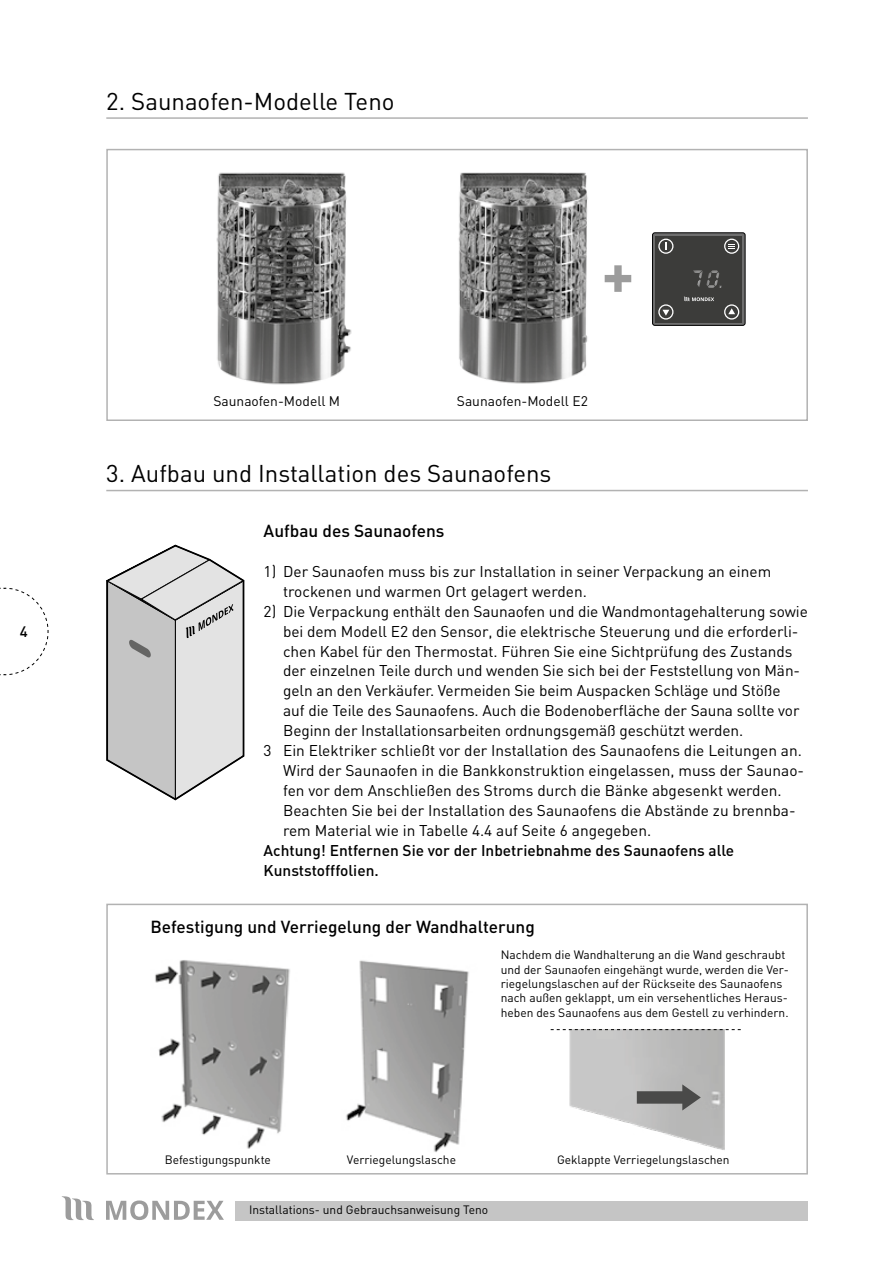
<style>
.page{position:relative;width:893px;height:1263px;background:#fff}
.page>*{position:absolute;margin:0;border:0;box-sizing:border-box;transform-origin:0 0}
.t1{font:700 60px "DIN";color:#9c9c9c}
.t2{font:24px "DIN";color:#000}
.t3{font:500 17.25px "DIN";color:#000}
.t4{font:15.45px/20px "DIN";letter-spacing:-.005em;color:#000}
.t5{font:500 15.45px/20px "DIN";color:#000}
.t6{font:500 15px "DIN";color:#000}
.t7{font:13.8px "DIN";color:#000}
.t8{font:12px/14.4px "DIN";color:#000}
</style>
<div class="page">
<svg style="left:0;top:587px;width:49px;height:88px"></svg>
<div style="left:236px;top:1201px;width:572px;height:19px;background:#c5c5c5"></div>
<svg style="left:62px;top:1196px;width:32px;height:24px"></svg>
<svg style="left:106px;top:1200px;width:118px;height:20px"></svg>
<div style="left:106px;top:149px;width:702px;height:272px;border:2px solid #b2b2b2"></div>
<img style="left:458px;top:172px;width:130px;height:212px">
<img style="left:216px;top:172px;width:136px;height:213px">
<hr style="left:106px;top:490px;width:702px;height:1px;background:#b2b2b2">
<hr style="left:106px;top:117px;width:702px;height:2px;background:#b2b2b2">
<svg style="left:106px;top:544px;width:139px;height:257px;background:#d0d0d0"></svg>
<div style="left:106px;top:904px;width:702px;height:270px;border:2px solid #b2b2b2"></div>
<img style="left:155px;top:960px;width:135px;height:188px">
<img style="left:346px;top:960px;width:123px;height:192px">
<img style="left:570px;top:1030px;width:155px;height:120px">
<svg style="left:637px;top:1084px;width:64px;height:26px;background:#848483"></svg>
<svg style="left:551px;top:1029px;width:190px;height:1px"></svg>
<div style="left:652px;top:233px;width:93px;height:92px;background:linear-gradient(to right,#6e6e6e,#6e6e6e);border-radius:2px"></div>
<div style="left:652px;top:233px;width:93px;height:93px;border:1px solid #000;border-radius:2px"></div>
<div style="left:655px;top:236px;width:87px;height:86px;background:#3c3c3a"></div>
<svg style="left:684px;top:297px;width:30px;height:4px"></svg>
<svg style="left:658px;top:304px;width:15px;height:16px"></svg>
<div style="left:660px;top:306px;width:12px;height:12px;background:#3c3c3a;border-radius:50%"></div>
<svg style="left:662px;top:310px;width:7px;height:6px"></svg>
<svg style="left:724px;top:304px;width:15px;height:16px"></svg>
<svg style="left:725px;top:306px;width:13px;height:12px"></svg>
<svg style="left:728px;top:308px;width:7px;height:6px"></svg>
<svg style="left:658px;top:239px;width:15px;height:15px"></svg>
<svg style="left:660px;top:240px;width:12px;height:12px"></svg>
<svg style="left:724px;top:239px;width:15px;height:15px"></svg>
<div style="left:725px;top:240px;width:13px;height:12px;background:#3c3c3a;border-radius:50%"></div>
<svg style="left:728px;top:244px;width:7px;height:5px"></svg>
<svg style="left:693px;top:270px;width:29px;height:18px"></svg>
<p class="t6" style="left:20px;top:621px;width:9px">4</p>
<h2 class="t2" style="left:106px;top:86px;width:290px">2. Saunaofen-Modelle Teno</h2>
<h1 class="t1" style="left:602px;top:234px;width:34px">+</h1>
<p class="t7" style="left:213px;top:392px;width:128px">Saunaofen-Modell M</p>
<p class="t7" style="left:457px;top:392px;width:133px">Saunaofen-Modell E2</p>
<h2 class="t2" style="left:106px;top:458px;width:447px">3. Aufbau und Installation des Saunaofens</h2>
<p class="t3" style="left:264px;top:520px;width:182px">Aufbau des Saunaofens</p>
<p class="t4" style="left:283px;top:561px;width:490px;text-indent:-19px">1) Der Saunaofen muss bis zur Installation in seiner Verpackung an einem trockenen und warmen Ort gelagert werden.</p>
<p class="t4" style="left:264px;top:601px;width:546px">2) Die Verpackung enthält den Saunaofen und die Wandmontagehalterung sowie</p>
<p class="t4" style="left:283px;top:621px;width:517px">bei dem Modell E2 den Sensor, die elektrische Steuerung und die erforderli-</p>
<p class="t4" style="left:283px;top:641px;width:511px">chen Kabel für den Thermostat. Führen Sie eine Sichtprüfung des Zustands</p>
<p class="t4" style="left:283px;top:661px;width:519px">der einzelnen Teile durch und wenden Sie sich bei der Feststellung von Män-</p>
<p class="t4" style="left:283px;top:681px;width:499px">geln an den Verkäufer. Vermeiden Sie beim Auspacken Schläge und Stöße</p>
<p class="t4" style="left:283px;top:700px;width:518px">auf die Teile des Saunaofens. Auch die Bodenoberfläche der Sauna sollte vor</p>
<p class="t4" style="left:283px;top:720px;width:462px">Beginn der Installationsarbeiten ordnungsgemäß geschützt werden.</p>
<p class="t4" style="left:264px;top:740px;width:540px">3 Ein Elektriker schließt vor der Installation des Saunaofens die Leitungen an.</p>
<p class="t4" style="left:283px;top:760px;width:522px">Wird der Saunaofen in die Bankkonstruktion eingelassen, muss der Saunao-</p>
<p class="t4" style="left:283px;top:780px;width:500px">fen vor dem Anschließen des Stroms durch die Bänke abgesenkt werden.</p>
<p class="t4" style="left:283px;top:800px;width:514px">Beachten Sie bei der Installation des Saunaofens die Abstände zu brennba-</p>
<p class="t4" style="left:283px;top:820px;width:370px">rem Material wie in Tabelle 4.4 auf Seite 6 angegeben.</p>
<p class="t5" style="left:264px;top:840px;width:472px">Achtung! Entfernen Sie vor der Inbetriebnahme des Saunaofens alle<br>Kunststofffolien.</p>
<p class="t3" style="left:151px;top:915px;width:386px">Befestigung und Verriegelung der Wandhalterung</p>
<p class="t8" style="left:501px;top:947px;width:290px">Nachdem die Wandhalterung an die Wand geschraubt und der Saunaofen eingehängt wurde, werden die Ver&shy;riegelungslaschen auf der Rückseite des Saunaofens nach außen geklappt, um ein versehentliches Heraus&shy;heben des Saunaofens aus dem Gestell zu verhindern.</p>
<p class="t8" style="left:165px;top:1152px;width:108px">Befestigungspunkte</p>
<p class="t8" style="left:347px;top:1152px;width:111px">Verriegelungslasche</p>
<p class="t8" style="left:557px;top:1152px;width:174px">Geklappte Verriegelungslaschen</p>
<p class="t8" style="left:249px;top:1203px;width:241px">Installations- und Gebrauchsanweisung Teno</p>
</div>
